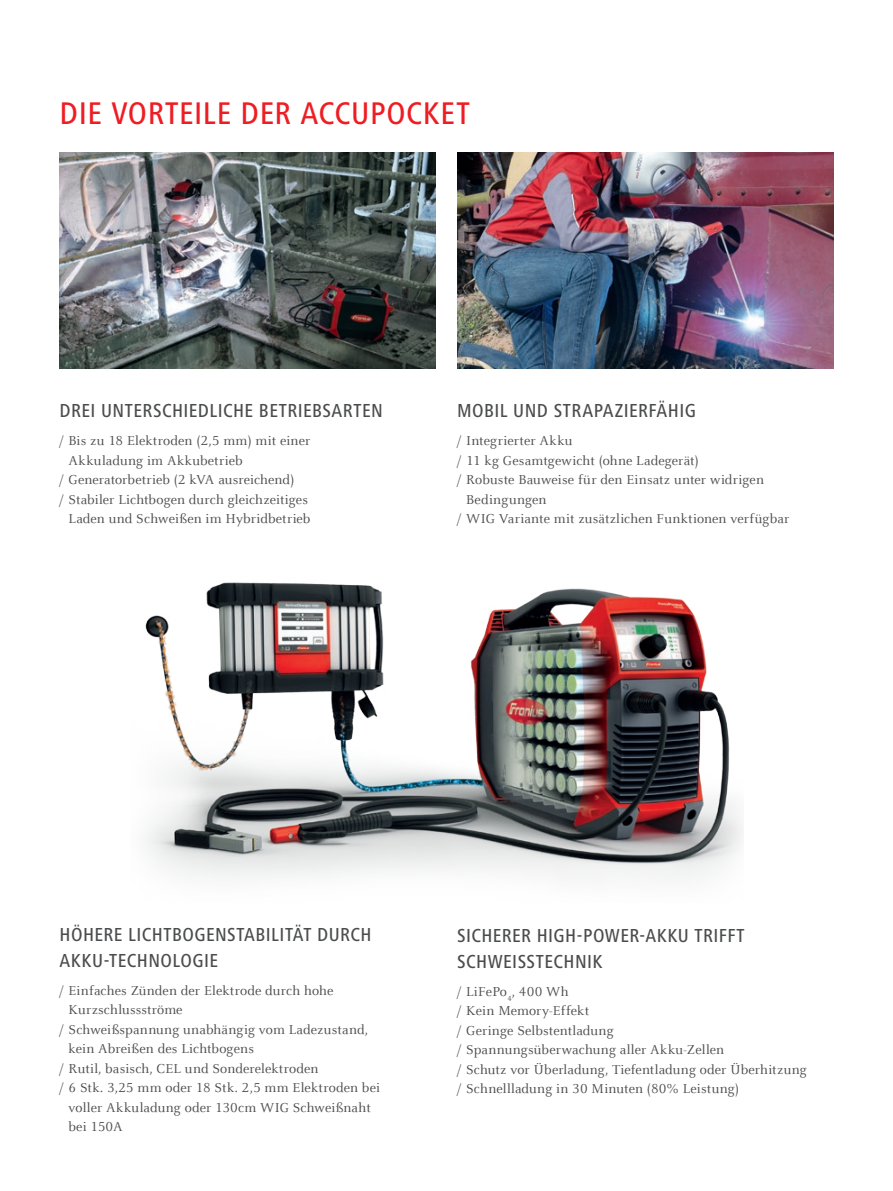
<style>
.page{position:relative;width:893px;height:1191px;background:#fff}
.page>*{position:absolute;margin:0;border:0;box-sizing:border-box;transform-origin:0 0}
.t1{font:500 condensed 32.4px "Frutiger Next LTW1 G";letter-spacing:.02em;color:#ee1d23}
.t2{font:500 condensed 19.5px/25.5px "Frutiger Next LTW1 G";letter-spacing:.02em;color:#4b4c4d}
.t3{font:14.25px/19.5px "Celeste Offc Pro";letter-spacing:.01em;color:#4b4c4d}
</style>
<div class="page">
<img style="left:60px;top:152px;width:376px;height:217px">
<img style="left:145px;top:582px;width:598px;height:297px">
<img style="left:457px;top:152px;width:376px;height:217px">
<h1 class="t1" style="left:60px;top:94px;width:412px">DIE VORTEILE DER ACCUPOCKET</h1>
<h2 class="t2" style="left:60px;top:398px;width:325px">DREI UNTERSCHIEDLICHE BETRIEBSARTEN</h2>
<p class="t3" style="left:60px;top:431px;width:252px">/ Bis zu 18 Elektroden (2,5 mm) mit einer</p>
<p class="t3" style="left:69px;top:450px;width:176px">Akkuladung im Akkubetrieb</p>
<p class="t3" style="left:60px;top:470px;width:236px">/ Generatorbetrieb (2 kVA ausreichend)</p>
<p class="t3" style="left:60px;top:489px;width:250px">/ Stabiler Lichtbogen durch gleichzeitiges</p>
<p class="t3" style="left:69px;top:509px;width:243px">Laden und Schweißen im Hybridbetrieb</p>
<h2 class="t2" style="left:457px;top:398px;width:240px">MOBIL UND STRAPAZIERFÄHIG</h2>
<p class="t3" style="left:457px;top:431px;width:117px">/ Integrierter Akku</p>
<p class="t3" style="left:457px;top:450px;width:243px">/ 11 kg Gesamtgewicht (ohne Ladegerät)</p>
<p class="t3" style="left:457px;top:470px;width:308px">/ Robuste Bauweise für den Einsatz unter widrigen</p>
<p class="t3" style="left:466px;top:489px;width:82px">Bedingungen</p>
<p class="t3" style="left:457px;top:509px;width:334px">/ WIG Variante mit zusätzlichen Funktionen verfügbar</p>
<h2 class="t2" style="left:60px;top:922px;width:313px">HÖHERE LICHTBOGENSTABILITÄT DURCH<br>AKKU-TECHNOLOGIE</h2>
<p class="t3" style="left:60px;top:980px;width:275px">/ Einfaches Zünden der Elektrode durch hohe</p>
<p class="t3" style="left:69px;top:1000px;width:116px">Kurzschlussströme</p>
<p class="t3" style="left:60px;top:1019px;width:310px">/ Schweißspannung unabhängig vom Ladezustand,</p>
<p class="t3" style="left:69px;top:1039px;width:187px">kein Abreißen des Lichtbogens</p>
<p class="t3" style="left:60px;top:1058px;width:260px">/ Rutil, basisch, CEL und Sonderelektroden</p>
<p class="t3" style="left:60px;top:1078px;width:322px">/ 6 Stk. 3,25 mm oder 18 Stk. 2,5 mm Elektroden bei</p>
<p class="t3" style="left:69px;top:1097px;width:304px">voller Akkuladung oder 130cm WIG Schweißnaht</p>
<p class="t3" style="left:69px;top:1117px;width:56px">bei 150A</p>
<h2 class="t2" style="left:457px;top:923px;width:289px">SICHERER H IGH-POWER-AKKU TRIFFT<br>SCHWEISSTECHNIK</h2>
<p class="t3" style="left:457px;top:981px;width:351px">/ LiFePo<sub>4</sub>, 400 Wh<br>/ Kein Memory-Effekt<br>/ Geringe Selbstentladung<br>/ Spannungsüberwachung aller Akku-Zellen<br>/ Schutz vor Überladung, Tiefentladung oder Überhitzung / Schnellladung in 30 Minuten (80% Leistung)</p>
</div>
